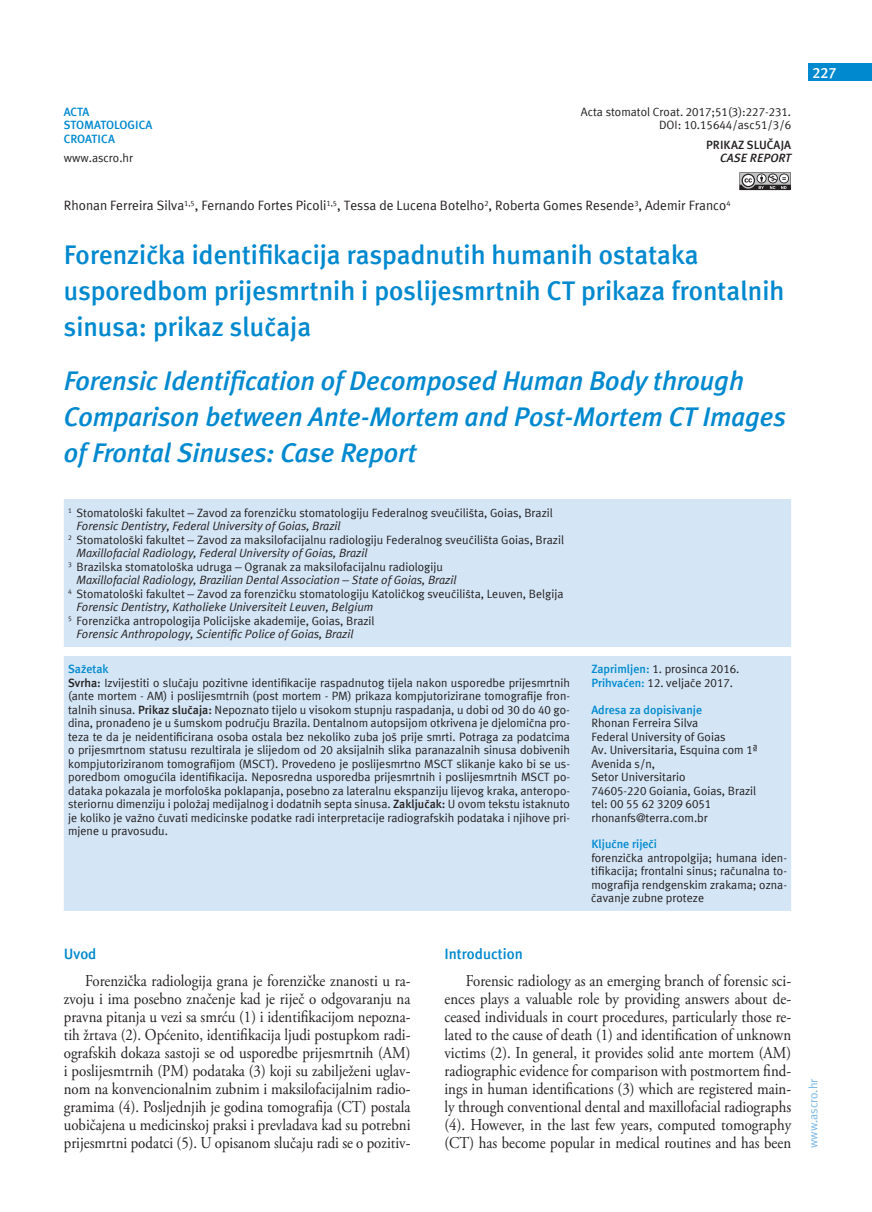
<style>
.page{position:relative;width:872px;height:1212px;background:#fff}
.page>*{position:absolute;margin:0;border:0;box-sizing:border-box;transform-origin:0 0}
.t1{font:italic 700 27px/36px "Meta ASC";letter-spacing:-.005em;color:#0089cf}
.t2{font:700 27px/36px "Meta ASC";color:#0089cf}
.t3{font:16.5px/18px "Adobe Garamond Pro";color:#231f20;text-align:justify;scale:.9 1}
.t4{font:700 15px "Meta ASC";color:#0089cf}
.t5{font:700 15px "Meta ASC";color:#fff}
.t6{font:13.5px "Meta ASC";color:#231f20}
.t7{font:12px/13.5px "Meta ASC";color:#231f20}
.t8{font:italic 12px "Meta ASC";color:#231f20}
.t9{font:700 12px/13.5px "Meta ASC";color:#0089cf}
.t10{font:700 12px "Meta ASC";color:#231f20}
.t11{font:12px "Meta ASC";color:#77b6e4}
.t12{font:italic 700 12px "Meta ASC";letter-spacing:.01em;color:#231f20}
.s1{font-weight:700;color:#0089cf}
.s2{font-weight:700}
</style>
<div class="page">
<div style="left:808px;top:64px;width:64px;height:17px;background:#0089cf"></div>
<div style="left:64px;top:499px;width:727px;height:412px;background:#d4e6f6"></div>
<div style="left:64px;top:647px;width:727px;height:8px;background:#fff"></div>
<svg style="left:739px;top:172px;width:52px;height:18px"></svg>
<p class="t7" style="left:581px;top:105px;width:212px;text-align:right">Acta stomatol Croat. 2017;51(3):227-231.<br>DOI: 10.15644/asc51/3/6</p>
<p class="t10" style="left:706px;top:138px;width:87px">PRIKAZ SLUČAJA</p>
<p class="t12" style="left:720px;top:151px;width:73px">CASE REPORT</p>
<p class="t6" style="left:64px;top:198px;width:668px">Rhonan Ferreira Silva<sup>1,5</sup>, Fernando Fortes Picoli<sup>1,5</sup>, Tessa de Lucena Botelho<sup>2</sup>, Roberta Gomes Resende<sup>3</sup>, Ademir Franco<sup>4</sup></p>
<h1 class="t2" style="left:64px;top:237px;width:722px">Forenzička identifikacija raspadnutih humanih ostataka usporedbom prijesmrtnih i poslijesmrtnih CT prikaza frontalnih sinusa: prikaz slučaja</h1>
<h1 class="t1" style="left:64px;top:363px;width:723px">Forensic Identification of Decomposed Human Body through<br>Comparison between Ante-Mortem and Post-Mortem CT Images of Frontal Sinuses: Case Report</h1>
<p class="t9" style="left:64px;top:105px;width:90px">ACTA<br>STOMATOLOGICA<br>CROATICA</p>
<p class="t7" style="left:64px;top:151px;width:71px">www.ascro.hr</p>
<p class="t7" style="left:68px;top:506px;width:486px"><sup>1</sup> Stomatološki fakultet – Zavod za forenzičku stomatologiju Federalnog sveučilišta, Goias, Brazil</p>
<p class="t8" style="left:77px;top:519px;width:265px">Forensic Dentistry, Federal University of Goias, Brazil</p>
<p class="t7" style="left:68px;top:533px;width:497px"><sup>2</sup> Stomatološki fakultet – Zavod za maksilofacijalnu radiologiju Federalnog sveučilišta Goias, Brazil</p>
<p class="t8" style="left:77px;top:546px;width:292px">Maxillofacial Radiology, Federal University of Goias, Brazil</p>
<p class="t7" style="left:68px;top:560px;width:376px"><sup>3</sup> Brazilska stomatološka udruga – Ogranak za maksilofacijalnu radiologiju</p>
<p class="t8" style="left:77px;top:573px;width:381px">Maxillofacial Radiology, Brazilian Dental Association – State of Goias, Brazil</p>
<p class="t7" style="left:68px;top:587px;width:497px"><sup>4</sup> Stomatološki fakultet – Zavod za forenzičku stomatologiju Katoličkog sveučilišta, Leuven, Belgija</p>
<p class="t8" style="left:77px;top:600px;width:298px">Forensic Dentistry, Katholieke Universiteit Leuven, Belgium</p>
<p class="t7" style="left:68px;top:614px;width:308px"><sup>5</sup> Forenzička antropologija Policijske akademije, Goias, Brazil</p>
<p class="t8" style="left:77px;top:627px;width:278px">Forensic Anthropology, Scientific Police of Goias, Brazil</p>
<p class="t7" style="left:68px;top:662px;width:503px"><span class="s1">Sažetak<br></span><span class="s2">Svrha:</span> Izvijestiti o slučaju pozitivne identifikacije raspadnutog tijela nakon usporedbe prijesmrtnih (ante mortem - AM) i poslijesmtrnih (post mortem - PM) prikaza kompjutorizirane tomografije fron&shy;talnih sinusa. <span class="s2">Prikaz slučaja:</span> Nepoznato tijelo u visokom stupnju raspadanja, u dobi od 30 do 40 go&shy;dina, pronađeno je u šumskom području Brazila. Dentalnom autopsijom otkrivena je djelomična pro&shy;teza te da je neidentificirana osoba ostala bez nekoliko zuba još prije smrti. Potraga za podatcima o prijesmrtnom statusu rezultirala je slijedom od 20 aksijalnih slika paranazalnih sinusa dobivenih kompjutoriziranom tomografijom (MSCT). Provedeno je poslijesmrtno MSCT slikanje kako bi se us&shy;poredbom omogućila identifikacija. Neposredna usporedba prijesmrtnih i poslijesmrtnih MSCT po&shy;dataka pokazala je morfološka poklapanja, posebno za lateralnu ekspanziju lijevog kraka, anteropo&shy;steriornu dimenziju i položaj medijalnog i dodatnih septa sinusa. <span class="s2">Zaključak:</span> U ovom tekstu istaknuto je koliko je važno čuvati medicinske podatke radi interpretacije radiografskih podataka i njihove pri&shy;mjene u pravosuđu.</p>
<p class="t7" style="left:591px;top:662px;width:150px"><span class="s1">Zaprimljen:</span> 1. prosinca 2016.<br><span class="s1">Prihvaćen:</span> 12. veljače 2017.</p>
<p class="t9" style="left:591px;top:703px;width:112px">Adresa za dopisivanje</p>
<p class="t7" style="left:591px;top:716px;width:168px">Rhonan Ferreira Silva<br>Federal University of Goias<br>Av. Universitaria, Esquina com 1ª<br>Avenida s/n,<br>Setor Universitario<br>74605-220 Goiania, Goias, Brazil tel: 00 55 62 3209 6051 rhonanfs@terra.com.br</p>
<p class="t9" style="left:591px;top:837px;width:67px">Ključne riječi</p>
<p class="t7" style="left:591px;top:851px;width:197px;text-align:justify">forenzička antropolgija; humana iden&shy;tifikacija; frontalni sinus; računalna to&shy;mografija rendgenskim zrakama; ozna&shy;čavanje zubne proteze</p>
<p class="t5" style="left:812px;top:64px;width:26px">227</p>
<p class="t4" style="left:64px;top:945px;width:34px">Uvod</p>
<p class="t3" style="left:64px;top:972px;width:387px;text-indent:21px">Forenzička radiologija grana je forenzičke znanosti u ra&shy;zvoju i ima posebno značenje kad je riječ o odgovaranju na pravna pitanja u vezi sa smrću (1) i identifikacijom nepozna&shy;tih žrtava (2). Općenito, identifikacija ljudi postupkom radi&shy;ografskih dokaza sastoji se od usporedbe prijesmrtnih (AM) i poslijesmtrnih (PM) podataka (3) koji su zabilježeni uglav&shy;nom na konvencionalnim zubnim i maksilofacijalnim radio&shy;gramima (4). Posljednjih je godina tomografija (CT) postala uobičajena u medicinskoj praksi i prevladava kad su potrebni prijesmrtni podatci (5). U opisanom slučaju radi se o pozitiv-</p>
<p class="t4" style="left:444px;top:945px;width:80px">Introduction</p>
<p class="t3" style="left:444px;top:972px;width:387px;text-indent:21px">Forensic radiology as an emerging branch of forensic sci&shy;ences plays a valuable role by providing answers about de&shy;ceased individuals in court procedures, particularly those re&shy;lated to the cause of death (1) and identification of unknown victims (2). In general, it provides solid ante mortem (AM) radiographic evidence for comparison with postmortem find&shy;ings in human identifications (3) which are registered main&shy;ly through conventional dental and maxillofacial radiographs (4). However, in the last few years, computed tomography (CT) has become popular in medical routines and has been</p>
<p class="t11" style="left:806px;top:1148px;width:71px;rotate:-90deg">www.ascro.hr</p>
</div>
